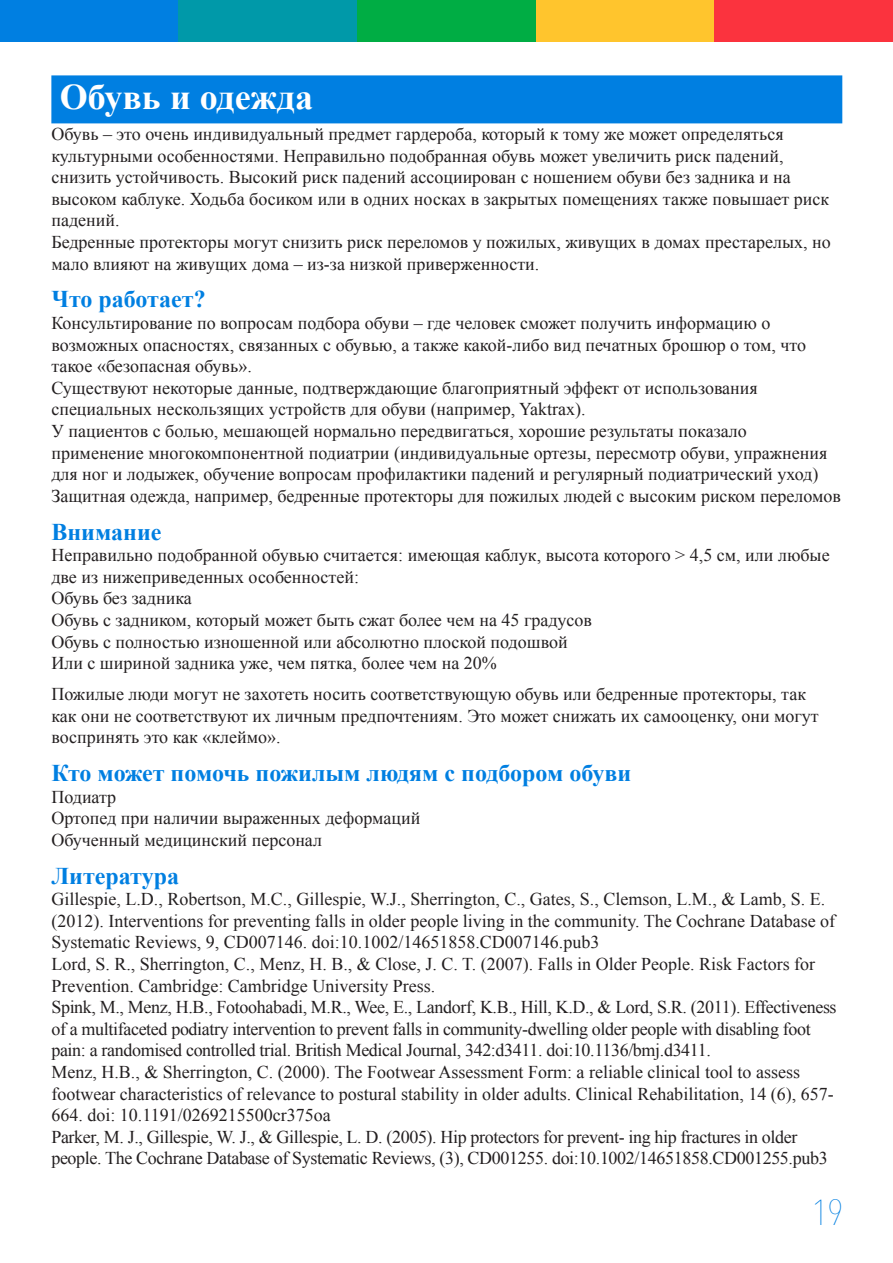
<style>
.page{position:relative;width:893px;height:1263px;background:#fff}
.page>*{position:absolute;margin:0;border:0;box-sizing:border-box;transform-origin:0 0}
.Headline{font:700 36px "Times New Roman";color:#fff}
.t1{font:200 36px "Avenir Next Condensed";color:#007fe1}
.subhaed{font:700 24px "Times New Roman";color:#007fe1}
.Body_text{font:18px/21.6px "Times New Roman";color:#231f20}
.Body_text-2{font:18px/21.6px "Times New Roman";letter-spacing:-.02em;color:#231f20}
</style>
<div class="page">
<div style="left:0;top:0;width:179px;height:41px;background:#007fe1"></div>
<div style="left:179px;top:0;width:178px;height:41px;background:#0099a9"></div>
<div style="left:357px;top:0;width:179px;height:41px;background:#00ad44"></div>
<div style="left:536px;top:0;width:178px;height:41px;background:#ffc52d"></div>
<div style="left:714px;top:0;width:179px;height:41px;background:#fb333e"></div>
<div style="left:51px;top:75px;width:791px;height:48px;background:#007fe1"></div>
<p class="Headline" style="left:60px;top:72px;width:255px">Обувь и одежда</p>
<p class="Body_text" style="left:51px;top:123px;width:779px">Обувь – это очень индивидуальный предмет гардероба, который к тому же может определяться культурными особенностями. Неправильно подобранная обувь может увеличить риск падений, снизить устойчивость. Высокий риск падений ассоциирован с ношением обуви без задника и на высоком каблуке. Ходьба босиком или в одних носках в закрытых помещениях также повышает риск падений.</p>
<p class="Body_text" style="left:51px;top:231px;width:781px">Бедренные протекторы могут снизить риск переломов у пожилых, живущих в домах престарелых, но мало влияют на живущих дома – из-за низкой приверженности.</p>
<p class="subhaed" style="left:51px;top:283px;width:156px">Что работает?</p>
<p class="Body_text" style="left:51px;top:312px;width:756px">Консультирование по вопросам подбора обуви – где человек сможет получить информацию о возможных опасностях, связанных с обувью, а также какой-либо вид печатных брошюр о том, что такое «безопасная обувь».</p>
<p class="Body_text" style="left:51px;top:377px;width:708px">Существуют некоторые данные, подтверждающие благоприятный эффект от использования специальных нескользящих устройств для обуви (например, Yaktrax).</p>
<p class="Body_text" style="left:51px;top:420px;width:777px">У пациентов с болью, мешающей нормально передвигаться, хорошие результаты показало применение многокомпонентной подиатрии (индивидуальные ортезы, пересмотр обуви, упражнения для ног и лодыжек, обучение вопросам профилактики падений и регулярный подиатрический уход)</p>
<p class="Body_text" style="left:51px;top:485px;width:791px">Защитная одежда, например, бедренные протекторы для пожилых людей с высоким риском переломов</p>
<p class="subhaed" style="left:51px;top:515px;width:112px">Внимание</p>
<p class="Body_text" style="left:51px;top:544px;width:780px">Неправильно подобранной обувью считается: имеющая каблук, высота которого &gt; 4,5 см, или любые две из нижеприведенных особенностей:</p>
<p class="Body_text" style="left:51px;top:587px;width:142px">Обувь без задника</p>
<p class="Body_text" style="left:51px;top:609px;width:542px">Обувь с задником, который может быть сжат более чем на 45 градусов</p>
<p class="Body_text" style="left:51px;top:631px;width:518px">Обувь с полностью изношенной или абсолютно плоской подошвой</p>
<p class="Body_text" style="left:51px;top:652px;width:447px">Или с шириной задника уже, чем пятка, более чем на 20%</p>
<p class="Body_text" style="left:51px;top:683px;width:769px">Пожилые люди могут не захотеть носить соответствующую обувь или бедренные протекторы, так как они не соответствуют их личным предпочтениям. Это может снижать их самооценку, они могут воспринять это как «клеймо».</p>
<p class="subhaed" style="left:51px;top:756px;width:581px">Кто может помочь пожилым людям с подбором обуви</p>
<p class="Body_text" style="left:51px;top:785px;width:66px">Подиатр</p>
<p class="Body_text" style="left:51px;top:807px;width:370px">Ортопед при наличии выраженных деформаций</p>
<p class="Body_text" style="left:51px;top:829px;width:272px">Обученный медицинский персонал</p>
<p class="subhaed" style="left:51px;top:859px;width:129px">Литература</p>
<p class="Body_text" style="left:51px;top:888px;width:785px">Gillespie, L.D., Robertson, M.C., Gillespie, W.J., Sherrington, C., Gates, S., Clemson, L.M., &amp; Lamb, S. E. (2012). Interventions for preventing falls in older people living in the community. The Cochrane Database of<br>Systematic Reviews, 9, CD007146. doi:10.1002/14651858.CD007146.pub3</p>
<p class="Body_text" style="left:51px;top:953px;width:765px">Lord, S. R., Sherrington, C., Menz, H. B., &amp; Close, J. C. T. (2007). Falls in Older People. Risk Factors for<br>Prevention. Cambridge: Cambridge University Press.</p>
<p class="Body_text-2" style="left:51px;top:996px;width:787px">Spink, M., Menz, H.B., Fotoohabadi, M.R., Wee, E., Landorf, K.B., Hill, K.D., &amp; Lord, S.R. (2011). Effectiveness of a multifaceted podiatry intervention to prevent falls in community-dwelling older people with disabling foot pain: a randomised controlled trial. British Medical Journal, 342:d3411. doi:10.1136/bmj.d3411.</p>
<p class="Body_text" style="left:51px;top:1061px;width:784px">Menz, H.B., &amp; Sherrington, C. (2000). The Footwear Assessment Form: a reliable clinical tool to assess footwear characteristics of relevance to postural stability in older adults. Clinical Rehabilitation, 14 (6), 657-<br>664. doi: 10.1191/0269215500cr375oa</p>
<p class="Body_text-2" style="left:51px;top:1126px;width:778px">Parker, M. J., Gillespie, W. J., &amp; Gillespie, L. D. (2005). Hip protectors for prevent- ing hip fractures in older people. The Cochrane Database of Systematic Reviews, (3), CD001255. doi:10.1002/14651858.CD001255.pub3</p>
<h1 class="t1" style="left:812px;top:1190px;width:33px">19</h1>
</div>
